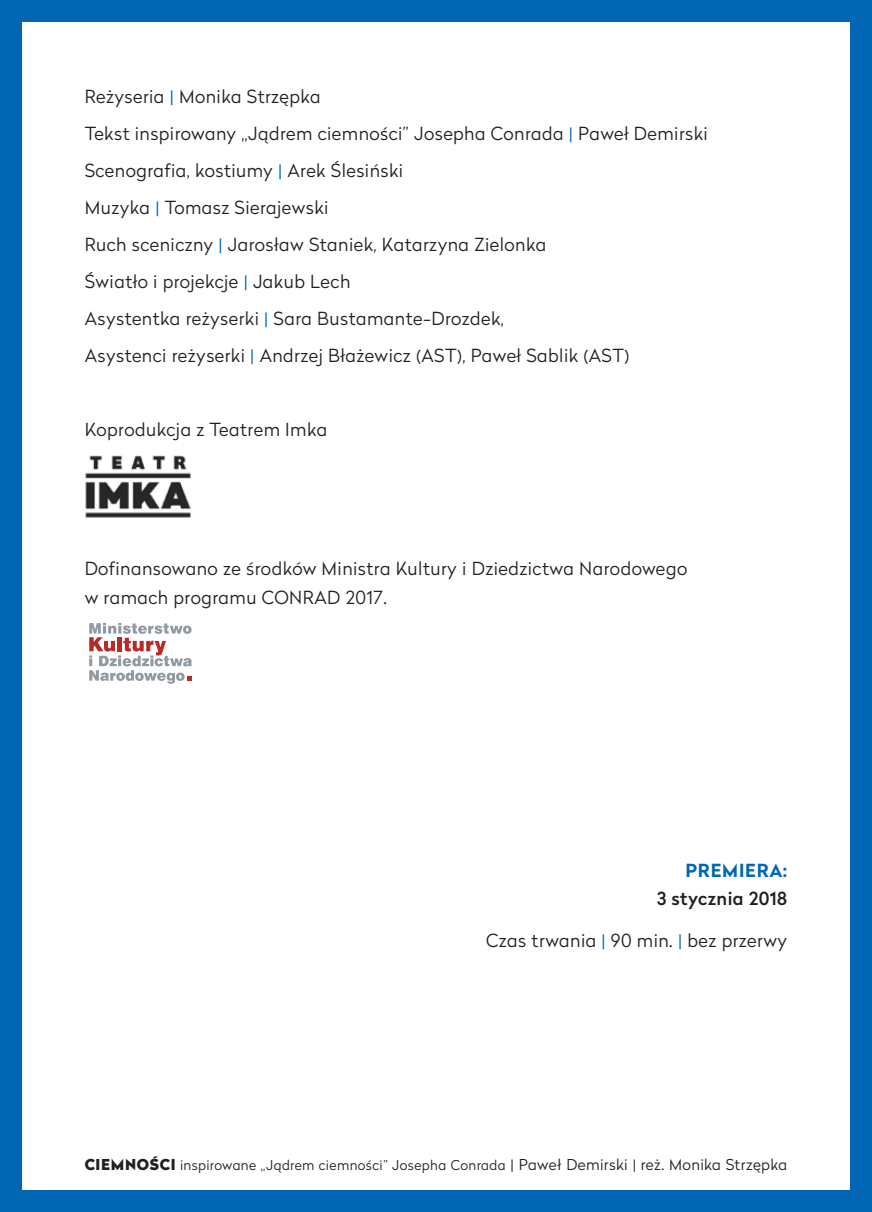
<style>
.page{position:relative;width:872px;height:1212px;background:#fff}
.page>*{position:absolute;margin:0;border:0;box-sizing:border-box;transform-origin:0 0}
.t1{font:300 18px/37px "Radikal";letter-spacing:.025em;color:#231f20}
.t2{font:500 18px "Radikal";letter-spacing:.025em;color:#231f20}
.t3{font:700 18px "Radikal";letter-spacing:.045em;color:#0167b4}
.t4{font:300 13.5px "Radikal";letter-spacing:.03em;color:#231f20}
.s1{color:#0167b4}
.s2{font-weight:900;font-size:15px}
.s3{font-size:15px}
</style>
<div class="page">
<div style="left:0;top:0;width:21px;height:1212px;background:#0167b4"></div>
<div style="left:850px;top:0;width:22px;height:1201px;background:#0167b4"></div>
<div style="left:0;top:1191px;width:872px;height:21px;background:#0167b4"></div>
<div style="left:0;top:0;width:872px;height:21px;background:#0167b4"></div>
<svg style="left:89px;top:623px;width:103px;height:61px"></svg>
<img style="left:85px;top:455px;width:106px;height:63px">
<p class="t1" style="left:85px;top:77px;width:624px">Reżyseria <span class="s1">|</span> Monika Strzępka<br>Tekst inspirowany „Jądrem ciemności” Josepha Conrada <span class="s1">|</span> Paweł Demirski Scenografia, kostiumy <span class="s1">|</span> Arek Ślesiński<br>Muzyka <span class="s1">|</span> Tomasz Sierajewski<br>Ruch sceniczny <span class="s1">|</span> Jarosław Staniek, Katarzyna Zielonka<br>Światło i projekcje <span class="s1">|</span> Jakub Lech<br>Asystentka reżyserki <span class="s1">|</span> Sara Bustamante-Drozdek,<br>Asystenci reżyserki <span class="s1">|</span> Andrzej Błażewicz (AST), Paweł Sablik (AST)</p>
<p class="t1" style="left:85px;top:410px;width:244px">Koprodukcja z Teatrem Imka</p>
<p class="t1" style="left:85px;top:554px;width:604px;line-height:28.5px">Dofinansowano ze środków Ministra Kultury i Dziedzictwa Narodowego w ramach programu CONRAD 2017.</p>
<p class="t3" style="left:685px;top:857px;width:103px">PREMIERA:</p>
<p class="t2" style="left:657px;top:886px;width:132px">3 stycznia 2018</p>
<p class="t1" style="left:486px;top:921px;width:302px">Czas trwania <span class="s1">|</span> 90 min. <span class="s1">|</span> bez przerwy</p>
<p class="t4" style="left:85px;top:1155px;width:704px"><span class="s2">CIEMNOŚCI</span> inspirowane „Jądrem ciemności” Josepha Conrada <span class="s3">| Paweł Demirski | reż. Monika Strzępka</span></p>
</div>
